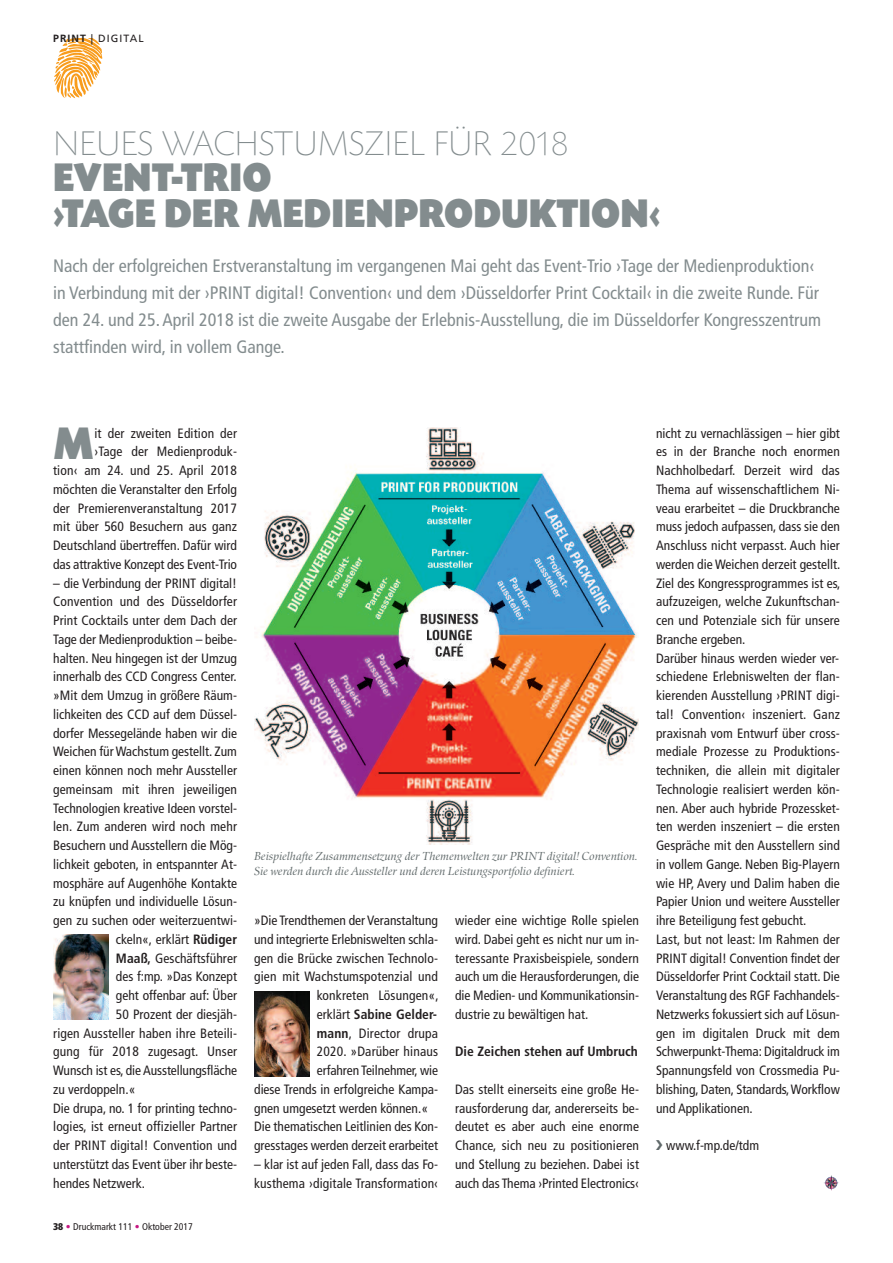
<style>
.page{position:relative;width:893px;height:1263px;background:#fff}
.page>*{position:absolute;margin:0;border:0;box-sizing:border-box;transform-origin:0 0}
.t1{font:48px "Today SB Ultra";color:#838c8e;scale:.9 1}
.t2{font:42px/36px "Today SB Ultra";color:#838c8e;scale:.9 1}
.t3{font:300 expanded 36px "Today SB";letter-spacing:-.01em;color:#838c8e}
.t4{font:condensed 18px/27px "Frutiger LT Std";color:#838c8e}
.t5{font:condensed 13.5px/18.8px "Frutiger LT Std";color:#231f20}
.t6{font:700 condensed 13.5px "Frutiger LT Std";color:#231f20}
.t7{font:italic 12px/15px "Zapf Renais SB";color:#60696a}
.t8{font:10.5px "Frutiger LT Std";letter-spacing:.1em;color:#231f20}
.t9{font:condensed 9.75px "Frutiger LT Std";color:#231f20}
.s1{font-weight:700}
.s2{font-weight:900}
.s3{font-family:"Frutiger";font-weight:700;color:#c61882}
.s4{font-family:"Frutiger";color:#c61882}
.s5{font-weight:400}
</style>
<div class="page">
<img style="left:254px;top:427px;width:385px;height:417px">
<img style="left:53px;top:935px;width:55px;height:84px">
<img style="left:254px;top:991px;width:55px;height:85px">
<svg style="left:54px;top:39px;width:48px;height:59px"></svg>
<svg style="left:824px;top:1175px;width:13px;height:16px"></svg>
<svg style="left:832px;top:1177px;width:7px;height:9px"></svg>
<p class="t8" style="left:53px;top:34px;width:92px"><span class="s1">PRINT</span> | DIGITAL</p>
<h3 class="t3" style="left:53px;top:122px;width:517px">NEUES WACHSTUMSZIEL FÜR 2018</h3>
<h2 class="t2" style="left:53px;top:159px;width:676px">EVENT-TRIO<br>›TAGE DER MEDIENPRODUKTION‹</h2>
<p class="t4" style="left:53px;top:254px;width:769px">Nach der erfolgreichen Erstveranstaltung im vergangenen Mai geht das Event-Trio ›Tage der Medienproduktion‹ in Verbindung mit der ›PRINT digital! Convention‹ und dem ›Düsseldorfer Print Cocktail‹ in die zweite Runde. Für den 24. und 25. April 2018 ist die zweite Ausgabe der Erlebnis-Ausstellung, die im Düsseldorfer Kongresszentrum stattfinden wird, in vollem Gange.</p>
<p class="t5" style="left:53px;top:424px;width:185px;text-align:right">it der zweiten Edition der<br>›Tage der Medienproduk-<br>tion‹ am 24. und 25. April 2018 möchten die Veranstalter den Erfolg der Premierenveranstaltung 2017 mit über 560 Besuchern aus ganz<br>Deutschland übertreffen. Dafür wird das attraktive Konzept des Event-Trio</p>
<p class="t5" style="left:53px;top:574px;width:185px">– die Verbindung der PRINT digital!</p>
<p class="t5" style="left:53px;top:593px;width:185px">Convention und des Düsseldorfer</p>
<p class="t5" style="left:53px;top:612px;width:185px">Print Cocktails unter dem Dach der</p>
<p class="t5" style="left:53px;top:631px;width:185px">Tage der Medienproduktion – beibe-</p>
<p class="t5" style="left:53px;top:649px;width:185px">halten. Neu hingegen ist der Umzug</p>
<p class="t5" style="left:53px;top:668px;width:185px">innerhalb des CCD Congress Center.</p>
<p class="t5" style="left:53px;top:687px;width:185px">»Mit dem Umzug in größere Räum-</p>
<p class="t5" style="left:53px;top:706px;width:185px">lichkeiten des CCD auf dem Düssel-</p>
<p class="t5" style="left:53px;top:724px;width:185px">dorfer Messegelände haben wir die</p>
<p class="t5" style="left:53px;top:743px;width:185px">Weichen fürWachstum gestellt. Zum</p>
<p class="t5" style="left:53px;top:762px;width:185px">einen können noch mehr Aussteller</p>
<p class="t5" style="left:53px;top:781px;width:185px">gemeinsam mit ihren jeweiligen</p>
<p class="t5" style="left:53px;top:799px;width:185px">Technologien kreative Ideen vorstel-</p>
<p class="t5" style="left:53px;top:818px;width:185px">len. Zum anderen wird noch mehr</p>
<p class="t5" style="left:53px;top:837px;width:185px">Besuchern und Ausstellern die Mög-</p>
<p class="t5" style="left:53px;top:856px;width:185px">lichkeit geboten, in entspannter At-</p>
<p class="t5" style="left:53px;top:874px;width:185px">mosphäre auf Augenhöhe Kontakte</p>
<p class="t5" style="left:53px;top:893px;width:185px">zu knüpfen und individuelle Lösun-</p>
<p class="t5" style="left:53px;top:912px;width:185px">gen zu suchen oder weiterzuentwi-</p>
<p class="t5" style="left:116px;top:931px;width:123px">ckeln«, erklärt <span class="s1">Rüdiger</span></p>
<p class="t5" style="left:116px;top:949px;width:123px"><span class="s1">Maaß,</span> Geschäftsführer</p>
<p class="t5" style="left:116px;top:968px;width:123px">des f:mp. »Das Konzept</p>
<p class="t5" style="left:116px;top:987px;width:123px">geht offenbar auf: Über</p>
<p class="t5" style="left:116px;top:1006px;width:123px">50 Prozent der diesjäh-</p>
<p class="t5" style="left:53px;top:1024px;width:185px">rigen Aussteller haben ihre Beteili-</p>
<p class="t5" style="left:53px;top:1043px;width:185px">gung für 2018 zugesagt. Unser</p>
<p class="t5" style="left:53px;top:1062px;width:185px">Wunsch ist es, dieAusstellungsfläche</p>
<p class="t5" style="left:53px;top:1081px;width:84px">zu verdoppeln.«</p>
<p class="t5" style="left:53px;top:1099px;width:185px">Die drupa, no. 1 for printing techno-</p>
<p class="t5" style="left:53px;top:1118px;width:185px">logies, ist erneut offizieller Partner</p>
<p class="t5" style="left:53px;top:1137px;width:185px">der PRINT digital! Convention und</p>
<p class="t5" style="left:53px;top:1156px;width:185px">unterstützt das Event über ihr beste-</p>
<p class="t5" style="left:53px;top:1174px;width:93px">hendes Netzwerk.</p>
<h1 class="t1" style="left:54px;top:414px;width:45px">M</h1>
<p class="t9" style="left:53px;top:1222px;width:141px"><span class="s2">38</span> <span class="s3">•</span> Druckmarkt 111 <span class="s4">•</span> Oktober 2017</p>
<p class="t7" style="left:254px;top:848px;width:385px">Beispielhafte Zusammensetzung der Themenwelten zur PRINT digital! Convention.<br>Sie werden durch die Aussteller und deren Leistungsportfolio definiert.</p>
<p class="t5" style="left:254px;top:912px;width:185px">»Die Trendthemen der Veranstaltung</p>
<p class="t5" style="left:254px;top:931px;width:185px">und integrierte Erlebniswelten schla-</p>
<p class="t5" style="left:254px;top:949px;width:185px">gen die Brücke zwischen Technolo-</p>
<p class="t5" style="left:254px;top:968px;width:185px">gien mit Wachstumspotenzial und</p>
<p class="t5" style="left:317px;top:987px;width:123px">konkreten Lösungen«,</p>
<p class="t6" style="left:317px;top:1009px;width:122px"><span class="s5">erklärt</span> Sabine Gelder-</p>
<p class="t5" style="left:317px;top:1024px;width:123px"><span class="s1">mann</span>, Director drupa</p>
<p class="t5" style="left:317px;top:1043px;width:123px">2020. »Darüber hinaus</p>
<p class="t5" style="left:317px;top:1062px;width:123px">erfahren Teilnehmer, wie</p>
<p class="t5" style="left:254px;top:1081px;width:185px">diese Trends in erfolgreiche Kampa-</p>
<p class="t5" style="left:254px;top:1099px;width:175px">gnen umgesetzt werden können.«</p>
<p class="t5" style="left:254px;top:1118px;width:185px">Die thematischen Leitlinien des Kon-</p>
<p class="t5" style="left:254px;top:1137px;width:185px">gresstages werden derzeit erarbeitet</p>
<p class="t5" style="left:254px;top:1156px;width:185px">– klar ist auf jeden Fall, dass das Fo&shy;kusthema ›digitale Transformation‹</p>
<p class="t5" style="left:455px;top:912px;width:185px;text-align:justify">wieder eine wichtige Rolle spielen wird. Dabei geht es nicht nur um in&shy;teressante Praxisbeispiele, sondern auch um die Herausforderungen, die die Medien- und Kommunikationsin&shy;dustrie zu bewältigen hat.</p>
<p class="t6" style="left:455px;top:1046px;width:184px">Die Zeichen stehen auf Umbruch</p>
<p class="t5" style="left:455px;top:1081px;width:185px;text-align:justify">Das stellt einerseits eine große He&shy;rausforderung dar, andererseits be&shy;deutet es aber auch eine enorme Chance, sich neu zu positionieren und Stellung zu beziehen. Dabei ist auch das Thema ›Printed Electronics‹</p>
<p class="t5" style="left:656px;top:424px;width:186px">nicht zu vernachlässigen – hier gibt es in der Branche noch enormen Nachholbedarf. Derzeit wird das Thema auf wissenschaftlichem Ni&shy;veau erarbeitet – die Druckbranche muss jedoch aufpassen, dass sie den Anschluss nicht verpasst. Auch hier werden die Weichen derzeit gestellt.<br>Ziel des Kongressprogrammes ist es, aufzuzeigen, welche Zukunftschan&shy;cen und Potenziale sich für unsere Branche ergeben.<br>Darüber hinaus werden wieder ver&shy;schiedene Erlebniswelten der flan&shy;kierenden Ausstellung ›PRINT digi&shy;tal! Convention‹ inszeniert. Ganz praxisnah vom Entwurf über cross&shy;mediale Prozesse zu Produktions&shy;techniken, die allein mit digitaler Technologie realisiert werden kön&shy;nen. Aber auch hybride Prozessket&shy;ten werden inszeniert – die ersten Gespräche mit den Ausstellern sind in vollem Gange. Neben Big-Playern wie HP, Avery und Dalim haben die Papier Union und weitere Aussteller ihre Beteiligung fest gebucht.<br>Last, but not least: Im Rahmen der PRINT digital! Convention findet der Düsseldorfer Print Cocktail statt. Die Veranstaltung des RGF Fachhandels-Netzwerks fokussiert sich auf Lösun&shy;gen im digitalen Druck mit dem Schwerpunkt-Thema: Digitaldruck im Spannungsfeld von Crossmedia Pu&shy;blishing, Daten, Standards,Workflow und Applikationen.</p>
<p class="t5" style="left:666px;top:1137px;width:94px">www.f-mp.de/tdm</p>
</div>
